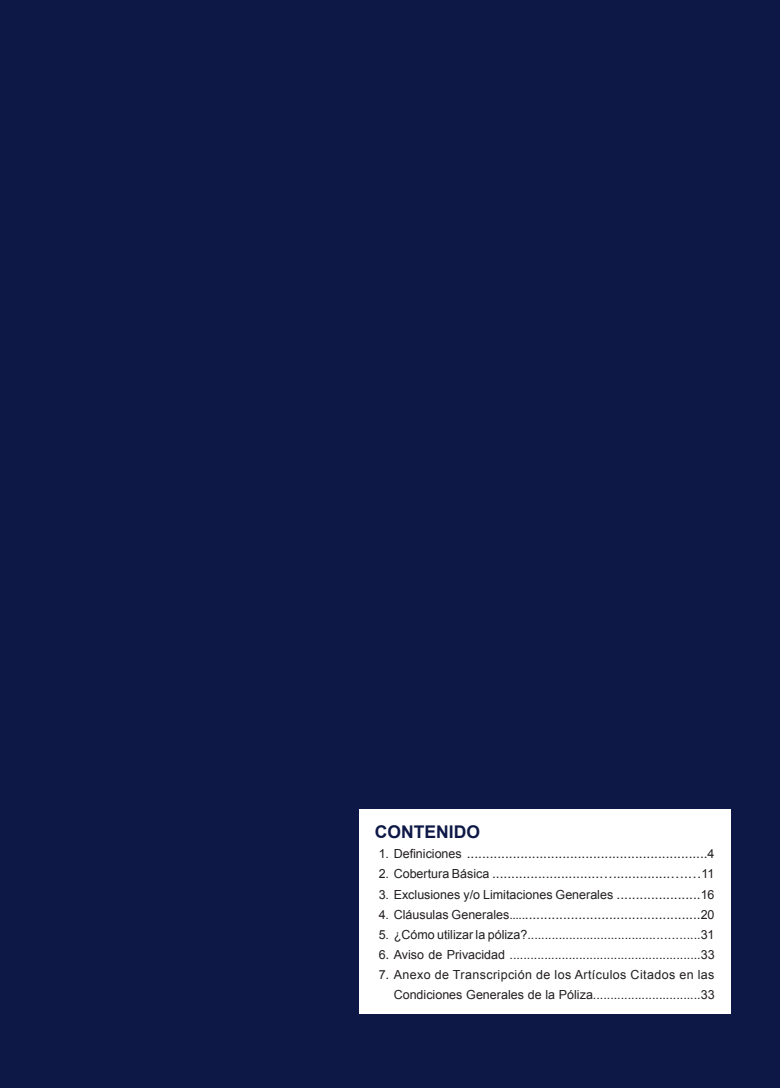
<style>
.page{position:relative;width:780px;height:1088px;background:#0d1846}
.page>*{position:absolute;margin:0;border:0;box-sizing:border-box;transform-origin:0 0}
.t1{font:700 17.5px "Arial";color:#0d1846}
.numeros{font:13.75px "Arial";color:#231f20}
.numeros-2{font:12.5px "Arial";color:#231f20}
.numeros-3{font:12.5px "Arial";letter-spacing:.03em;color:#231f20}
.s1{font-size:12.5px}
.s2{font-size:13.75px}
</style>
<div class="page">
<div style="left:359px;top:810px;width:371px;height:204px;background:#fff"></div>
<p class="t1" style="left:375px;top:821px;width:106px">CONTENIDO</p>
<p class="numeros" style="left:378px;top:844px;width:337px"><span class="s1">1. Definiciones</span> ...............................................................<span class="s1">4</span></p>
<p class="numeros" style="left:378px;top:864px;width:337px"><span class="s1">2. Cobertura Básica</span> ............................…...............….…<span class="s1">11</span></p>
<p class="numeros-2" style="left:378px;top:886px;width:337px">3. Exclusiones y/o Limitaciones Generales <span class="s2">......................</span>16</p>
<p class="numeros" style="left:378px;top:904px;width:337px"><span class="s1">4. Cláusulas Generales.....</span>..............................................<span class="s1">20</span></p>
<p class="numeros-2" style="left:378px;top:926px;width:337px">5. ¿Cómo utilizar la póliza?.................................................31</p>
<p class="numeros-2" style="left:378px;top:946px;width:337px">6<span class="s2">.</span> Aviso de Privacidad .......................................................33</p>
<p class="numeros-3" style="left:378px;top:966px;width:337px">7<span class="s2">.</span> Anexo de Transcripción de los Artículos Citados en las</p>
<p class="numeros-2" style="left:393px;top:986px;width:322px">Condiciones Generales de la Póliza...............................33</p>
</div>
